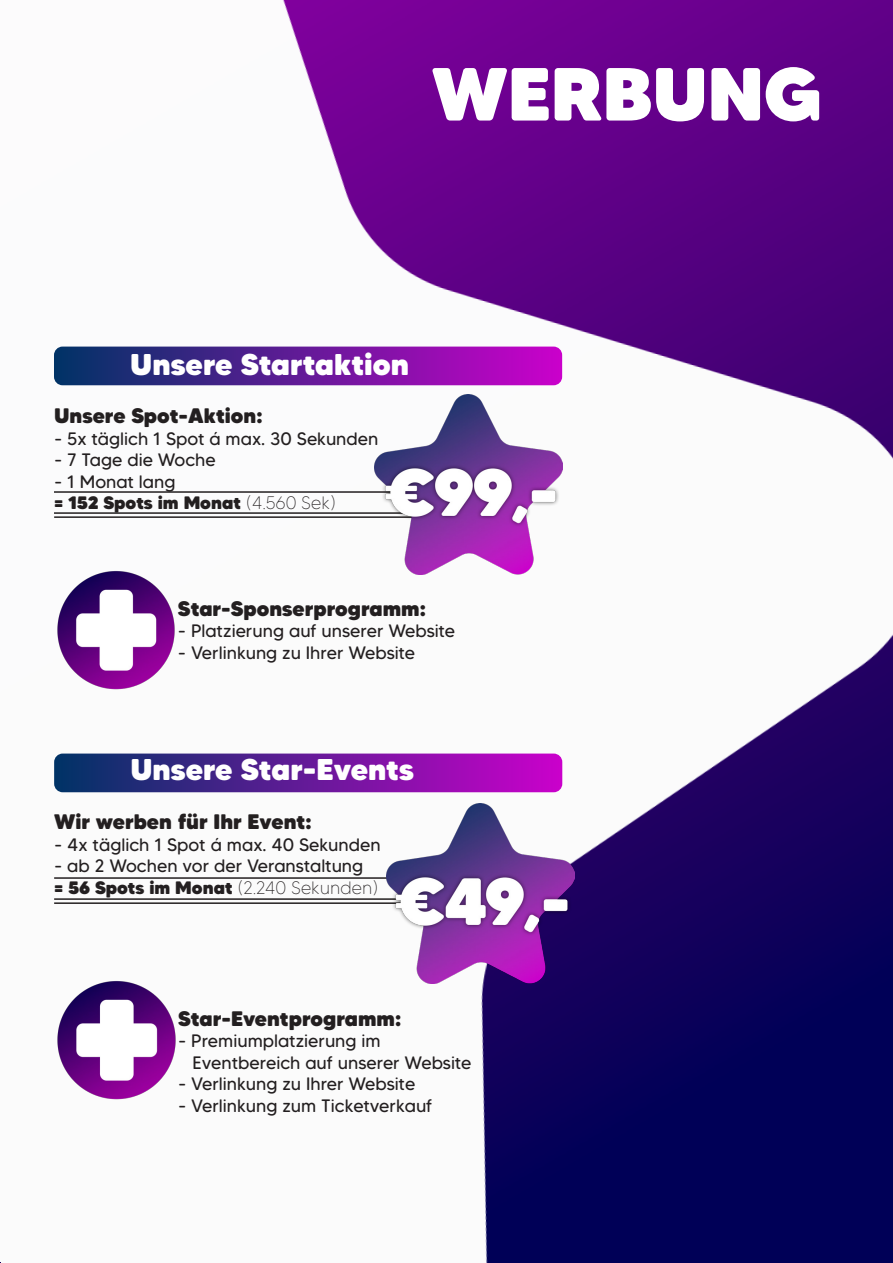
<style>
.page{position:relative;width:893px;height:1263px;background:#fff}
.page>*{position:absolute;margin:0;border:0;box-sizing:border-box;transform-origin:0 0}
.t1{font:900 75px "MADE Tommy Soft";color:#fff}
.t2{font:900 30px "MADE Tommy Soft";color:#fff}
.t3{font:900 21px "MADE Tommy Soft";color:#231f20}
.t4{font:18px "MADE Tommy Soft";color:#231f20}
.t5{font:900 18px "MADE Tommy Soft";color:#231f20}
.s1{font-weight:100}
</style>
<div class="page">
<img style="left:0;top:0;width:893px;height:1263px">
<svg style="left:54px;top:347px;width:508px;height:38px;background:#651a98"></svg>
<hr style="left:54px;top:491px;width:362px;height:2px;background:#231f20">
<hr style="left:54px;top:512px;width:362px;height:2px;background:#231f20">
<hr style="left:54px;top:516px;width:362px;height:2px;background:#231f20">
<img style="left:375px;top:395px;width:187px;height:180px">
<img style="left:54px;top:570px;width:124px;height:119px">
<svg style="left:54px;top:753px;width:508px;height:39px;background:#671e9a"></svg>
<hr style="left:54px;top:877px;width:369px;height:2px;background:#231f20">
<hr style="left:54px;top:898px;width:386px;height:2px;background:#231f20">
<hr style="left:54px;top:902px;width:386px;height:2px;background:#231f20">
<img style="left:387px;top:803px;width:187px;height:180px">
<img style="left:54px;top:980px;width:124px;height:119px">
<p class="t1" style="left:432px;top:47px;width:392px">WERBUNG</p>
<p class="t2" style="left:130px;top:345px;width:281px">Unsere Startaktion</p>
<p class="t3" style="left:54px;top:402px;width:210px">Unsere Spot-Aktion:</p>
<p class="t4" style="left:54px;top:427px;width:326px">- 5x täglich 1 Spot á max. 30 Sekunden</p>
<p class="t4" style="left:54px;top:449px;width:163px">- 7 Tage die Woche</p>
<p class="t4" style="left:54px;top:470px;width:123px">- 1 Monat lang</p>
<p class="t5" style="left:54px;top:492px;width:283px">= 152 Spots im Monat <span class="s1">(4.560 Sek)</span></p>
<p class="t3" style="left:178px;top:595px;width:250px">Star-Sponserprogramm:</p>
<p class="t4" style="left:178px;top:620px;width:279px">- Platzierung auf unserer Website</p>
<p class="t4" style="left:178px;top:641px;width:239px">- Verlinkung zu Ihrer Website</p>
<p class="t2" style="left:130px;top:751px;width:285px">Unsere Star-Events</p>
<p class="t3" style="left:54px;top:808px;width:259px">Wir werben für Ihr Event:</p>
<p class="t4" style="left:54px;top:833px;width:328px">- 4x täglich 1 Spot á max. 40 Sekunden</p>
<p class="t4" style="left:54px;top:855px;width:311px">- ab 2 Wochen vor der Veranstaltung</p>
<p class="t5" style="left:54px;top:876px;width:326px">= 56 Spots im Monat <span class="s1">(2.240 Sekunden)</span></p>
<p class="t3" style="left:178px;top:1005px;width:225px">Star-Eventprogramm:</p>
<p class="t4" style="left:178px;top:1030px;width:204px">- Premiumplatzierung im</p>
<p class="t4" style="left:193px;top:1051px;width:280px">Eventbereich auf unserer Website</p>
<p class="t4" style="left:178px;top:1073px;width:239px">- Verlinkung zu Ihrer Website</p>
<p class="t4" style="left:178px;top:1094px;width:256px">- Verlinkung zum Ticketverkauf</p>
</div>
